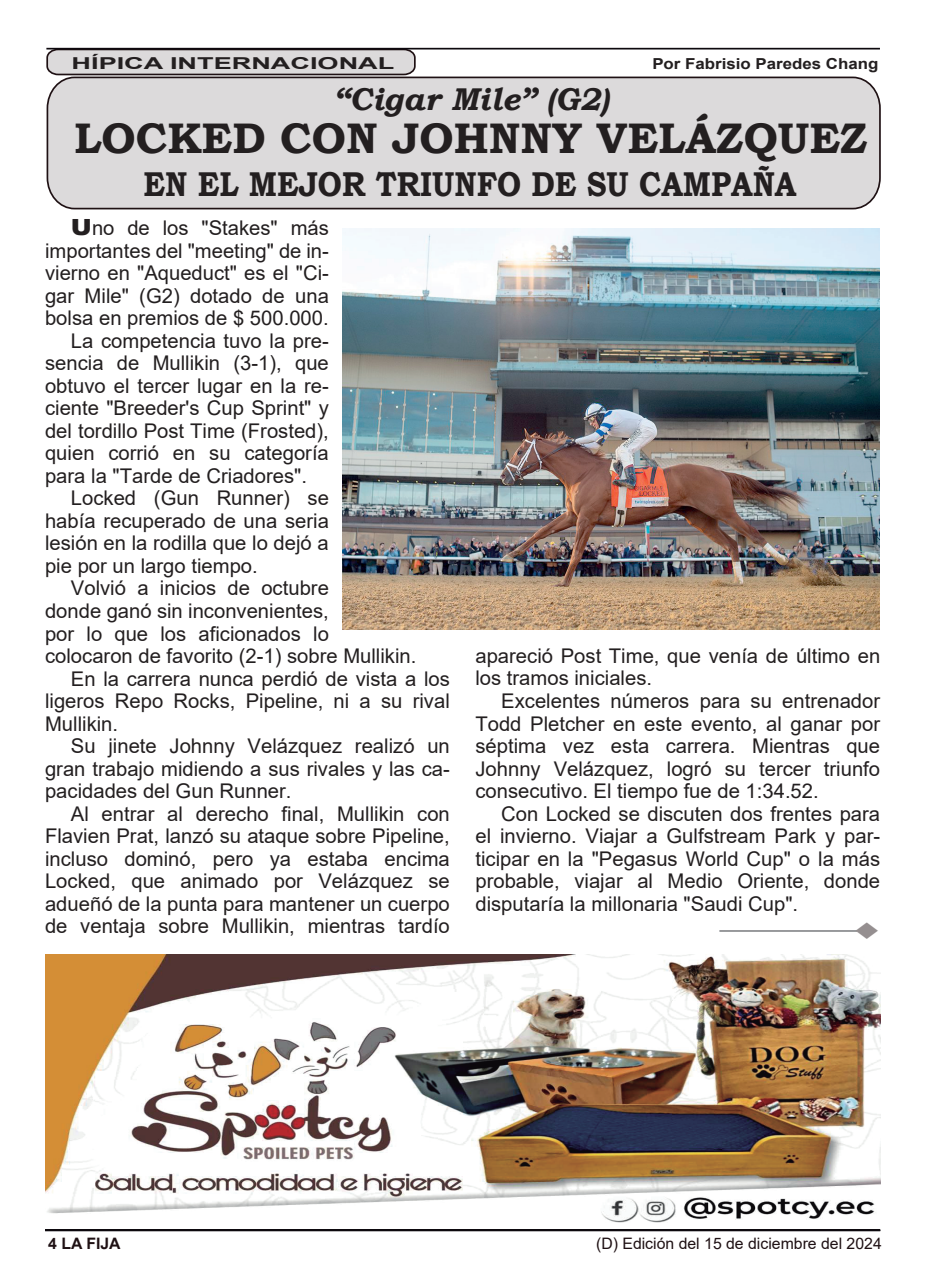
<style>
.page{position:relative;width:925px;height:1276px;background:#fff}
.page>*{position:absolute;margin:0;border:0;box-sizing:border-box;transform-origin:0 0}
.t1{font:700 42.75px "Bookman Old Style";color:#231f20}
.t2{font:700 34.43px "Bookman Old Style";color:#231f20;scale:.87 1}
.t3{font:italic 700 31.5px "Bookman Old Style";color:#231f20}
.t4{font:20.25px/22.5px "Arial";color:#231f20;text-align:justify}
.t5{font:700 16.43px "Arial";color:#231f20;scale:1.65 1}
.t6{font:15.75px "Arial";color:#1f1114}
.t7{font:700 15.75px "Arial";color:#1f1114}
.t8{font:700 15.08px "Arial";color:#231f20;scale:1.11 1}
.s1{font-weight:900;font-size:22.28px}
</style>
<div class="page">
<div style="left:46px;top:76px;width:835px;height:134px;background:#dcdadb"></div>
<hr style="left:45px;top:1229px;width:835px;height:2px;background:#0d090e">
<svg style="left:46px;top:49px;width:370px;height:27px;background:#c6c3c4"></svg>
<hr style="left:46px;top:48px;width:834px;height:1px;background:#0d090e">
<img style="left:45px;top:954px;width:835px;height:269px">
<hr style="left:719px;top:930px;width:138px;height:2px;background:#87898c">
<img style="left:342px;top:229px;width:538px;height:400px">
<p class="t5" style="left:72px;top:52px;width:197px">HÍPICA INTERNACIONAL</p>
<p class="t8" style="left:652px;top:53px;width:205px">Por Fabrisio Paredes Chang</p>
<h3 class="t3" style="left:333px;top:76px;width:277px">“Cigar Mile” (G2)</h3>
<h1 class="t1" style="left:74px;top:107px;width:795px">LOCKED CON JOHNNY VELÁZQUEZ</h1>
<h2 class="t2" style="left:144px;top:159px;width:752px">EN EL MEJOR TRIUNFO DE SU CAMPAÑA</h2>
<p class="t4" style="left:71px;top:217px;width:259px"><span class="s1">U</span>no de los "Stakes" más</p>
<p class="t4" style="left:45px;top:239px;width:285px">importantes del "meeting" de in-</p>
<p class="t4" style="left:45px;top:262px;width:285px">vierno en "Aqueduct" es el "Ci-</p>
<p class="t4" style="left:45px;top:284px;width:285px">gar Mile" (G2) dotado de una</p>
<p class="t4" style="left:45px;top:307px;width:285px">bolsa en premios de $ 500.000.</p>
<p class="t4" style="left:71px;top:329px;width:259px">La competencia tuvo la pre-</p>
<p class="t4" style="left:45px;top:352px;width:285px">sencia de Mullikin (3-1), que</p>
<p class="t4" style="left:45px;top:374px;width:285px">obtuvo el tercer lugar en la re-</p>
<p class="t4" style="left:45px;top:397px;width:285px">ciente "Breeder's Cup Sprint" y</p>
<p class="t4" style="left:45px;top:419px;width:285px">del tordillo Post Time (Frosted),</p>
<p class="t4" style="left:45px;top:442px;width:285px">quien corrió en su categoría</p>
<p class="t4" style="left:45px;top:464px;width:263px">para la "Tarde de Criadores".</p>
<p class="t4" style="left:71px;top:487px;width:259px">Locked (Gun Runner) se</p>
<p class="t4" style="left:45px;top:509px;width:285px">había recuperado de una seria</p>
<p class="t4" style="left:45px;top:532px;width:285px">lesión en la rodilla que lo dejó a</p>
<p class="t4" style="left:45px;top:554px;width:214px">pie por un largo tiempo.</p>
<p class="t4" style="left:71px;top:577px;width:259px">Volvió a inicios de octubre</p>
<p class="t4" style="left:45px;top:599px;width:285px">donde ganó sin inconvenientes,</p>
<p class="t4" style="left:45px;top:622px;width:285px">por lo que los aficionados lo</p>
<p class="t4" style="left:45px;top:644px;width:373px">colocaron de favorito (2-1) sobre Mullikin.</p>
<p class="t4" style="left:71px;top:667px;width:380px">En la carrera nunca perdió de vista a los</p>
<p class="t4" style="left:45px;top:689px;width:406px">ligeros Repo Rocks, Pipeline, ni a su rival</p>
<p class="t4" style="left:45px;top:712px;width:75px">Mullikin.</p>
<p class="t4" style="left:71px;top:734px;width:380px">Su jinete Johnny Velázquez realizó un</p>
<p class="t4" style="left:45px;top:757px;width:406px">gran trabajo midiendo a sus rivales y las ca-</p>
<p class="t4" style="left:45px;top:779px;width:248px">pacidades del Gun Runner.</p>
<p class="t4" style="left:71px;top:802px;width:380px">Al entrar al derecho final, Mullikin con</p>
<p class="t4" style="left:45px;top:824px;width:406px">Flavien Prat, lanzó su ataque sobre Pipeline,</p>
<p class="t4" style="left:45px;top:847px;width:406px">incluso dominó, pero ya estaba encima</p>
<p class="t4" style="left:45px;top:869px;width:406px">Locked, que animado por Velázquez se</p>
<p class="t4" style="left:45px;top:892px;width:406px">adueñó de la punta para mantener un cuerpo</p>
<p class="t4" style="left:45px;top:914px;width:406px">de ventaja sobre Mullikin, mientras tardío</p>
<p class="t4" style="left:475px;top:644px;width:406px">apareció Post Time, que venía de último en los tramos iniciales.</p>
<p class="t4" style="left:475px;top:689px;width:406px;text-indent:26px">Excelentes números para su entrenador Todd Pletcher en este evento, al ganar por séptima vez esta carrera. Mientras que Johnny Velázquez, logró su tercer triunfo consecutivo. El tiempo fue de 1:34.52.</p>
<p class="t4" style="left:475px;top:802px;width:406px;text-indent:26px">Con Locked se discuten dos frentes para el invierno. Viajar a Gulfstream Park y par&shy;ticipar en la "Pegasus World Cup" o la más probable, viajar al Medio Oriente, donde disputaría la millonaria "Saudi Cup".</p>
<p class="t7" style="left:48px;top:1232px;width:74px">4 LA FIJA</p>
<p class="t6" style="left:596px;top:1232px;width:287px">(D) Edición del 15 de diciembre del 2024</p>
</div>
